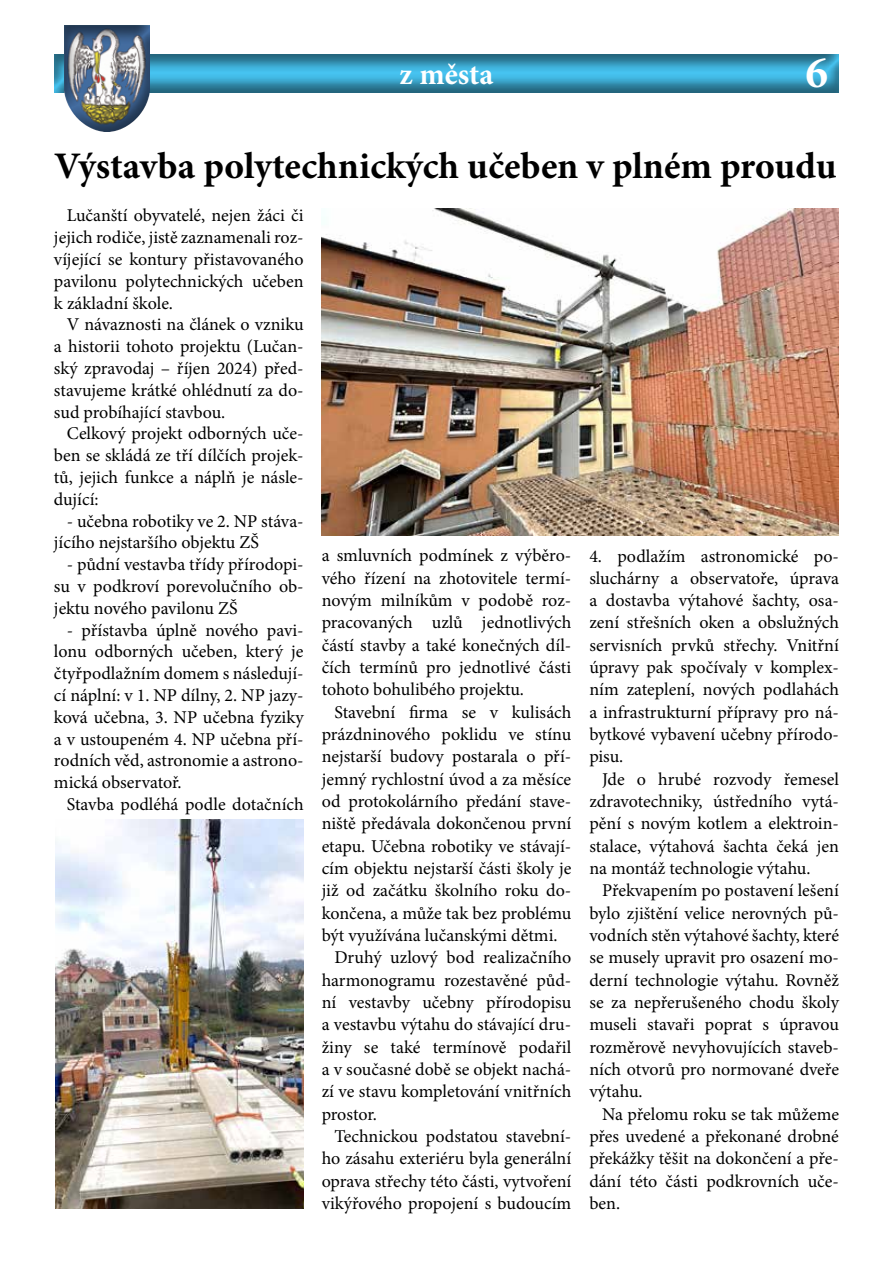
<style>
.page{position:relative;width:893px;height:1263px;background:#fff}
.page>*{position:absolute;margin:0;border:0;box-sizing:border-box;transform-origin:0 0}
.t1{font:700 45px "Minion Pro";color:#fff}
.t2{font:700 37.5px "Minion Pro";color:#000}
.t3{font:700 30px "Minion Pro";color:#fff}
.t4{font:18px/22.4px "Minion Pro";color:#000;text-align:justify}
</style>
<div class="page">
<div style="left:42px;top:46px;width:798px;height:48px;background:#000;opacity:.5"></div>
<div style="left:63px;top:25px;width:89px;height:108px;background:#000;opacity:.5"></div>
<img style="left:322px;top:208px;width:517px;height:328px">
<img style="left:55px;top:819px;width:249px;height:390px">
<h3 class="t3" style="left:400px;top:53px;width:95px">z města</h3>
<h1 class="t1" style="left:806px;top:41px;width:24px">6</h1>
<h2 class="t2" style="left:54px;top:140px;width:784px">Výstavba polytechnických učeben v plném proudu</h2>
<p class="t4" style="left:54px;top:205px;width:251px;line-height:21.8px;text-indent:13px">Lučanští obyvatelé, nejen žáci či jejich rodiče, jistě zaznamenali roz&shy;víjející se kontury přistavovaného pavilonu polytechnických učeben k základní škole.</p>
<p class="t4" style="left:54px;top:314px;width:251px;line-height:21.8px;text-indent:13px">V návaznosti na článek o vzniku a historii tohoto projektu (Lučan&shy;ský zpravodaj – říjen 2024) před&shy;stavujeme krátké ohlédnutí za do&shy;sud probíhající stavbou.</p>
<p class="t4" style="left:54px;top:423px;width:251px;line-height:21.8px;text-indent:13px">Celkový projekt odborných uče&shy;ben se skládá ze tří dílčích projek&shy;tů, jejich funkce a náplň je násle&shy;dující:</p>
<p class="t4" style="left:54px;top:510px;width:251px;line-height:21.8px;text-indent:13px">- učebna robotiky ve 2. NP stáva&shy;jícího nejstaršího objektu ZŠ</p>
<p class="t4" style="left:54px;top:554px;width:251px;line-height:21.8px;text-indent:13px">- půdní vestavba třídy přírodopi&shy;su v podkroví porevolučního ob&shy;jektu nového pavilonu ZŠ</p>
<p class="t4" style="left:54px;top:619px;width:251px;line-height:21.8px;text-indent:13px">- přístavba úplně nového pavi&shy;lonu odborných učeben, který je čtyřpodlažním domem s následují&shy;cí náplní: v 1. NP dílny, 2. NP jazy&shy;ková učebna, 3. NP učebna fyziky a v ustoupeném 4. NP učebna pří&shy;rodních věd, astronomie a astrono&shy;mická observatoř.</p>
<p class="t4" style="left:67px;top:793px;width:238px">Stavba podléhá podle dotačních</p>
<p class="t4" style="left:322px;top:545px;width:251px">a smluvních podmínek z výběro&shy;vého řízení na zhotovitele termí&shy;novým milníkům v podobě roz&shy;pracovaných uzlů jednotlivých částí stavby a také konečných díl&shy;čích termínů pro jednotlivé části tohoto bohulibého projektu.</p>
<p class="t4" style="left:334px;top:701px;width:238px">Stavební firma se v kulisách</p>
<p class="t4" style="left:322px;top:723px;width:251px">prázdninového poklidu ve stínu</p>
<p class="t4" style="left:322px;top:745px;width:251px">nejstarší budovy postarala o pří-</p>
<p class="t4" style="left:322px;top:768px;width:251px">jemný rychlostní úvod a za měsíce</p>
<p class="t4" style="left:322px;top:790px;width:251px">od protokolárního předání stave-</p>
<p class="t4" style="left:322px;top:812px;width:251px">niště předávala dokončenou první</p>
<p class="t4" style="left:322px;top:835px;width:251px">etapu. Učebna robotiky ve stávají-</p>
<p class="t4" style="left:322px;top:857px;width:251px">cím objektu nejstarší části školy je</p>
<p class="t4" style="left:322px;top:879px;width:251px">již od začátku školního roku do-</p>
<p class="t4" style="left:322px;top:902px;width:251px">končena, a může tak bez problému</p>
<p class="t4" style="left:322px;top:924px;width:237px">být využívána lučanskými dětmi.</p>
<p class="t4" style="left:334px;top:946px;width:238px">Druhý uzlový bod realizačního</p>
<p class="t4" style="left:322px;top:969px;width:251px">harmonogramu rozestavěné půd-</p>
<p class="t4" style="left:322px;top:991px;width:251px">ní vestavby učebny přírodopisu</p>
<p class="t4" style="left:322px;top:1013px;width:251px">a vestavbu výtahu do stávající dru-</p>
<p class="t4" style="left:322px;top:1036px;width:251px">žiny se také termínově podařil</p>
<p class="t4" style="left:322px;top:1058px;width:251px">a v současné době se objekt nachá-</p>
<p class="t4" style="left:322px;top:1080px;width:251px">zí ve stavu kompletování vnitřních</p>
<p class="t4" style="left:322px;top:1103px;width:57px">prostor.</p>
<p class="t4" style="left:334px;top:1125px;width:238px">Technickou podstatou stavební-</p>
<p class="t4" style="left:322px;top:1147px;width:251px">ho zásahu exteriéru byla generální</p>
<p class="t4" style="left:322px;top:1170px;width:251px">oprava střechy této části, vytvoření</p>
<p class="t4" style="left:322px;top:1192px;width:251px">vikýřového propojení s budoucím</p>
<p class="t4" style="left:589px;top:545px;width:251px">4. podlažím astronomické po&shy;sluchárny a observatoře, úprava a dostavba výtahové šachty, osa&shy;zení střešních oken a obslužných servisních prvků střechy. Vnitřní úpravy pak spočívaly v komplex&shy;ním zateplení, nových podlahách a infrastrukturní přípravy pro ná&shy;bytkové vybavení učebny přírodo&shy;pisu.</p>
<p class="t4" style="left:589px;top:768px;width:251px;text-indent:13px">Jde o hrubé rozvody řemesel zdravotechniky, ústředního vytá&shy;pění s novým kotlem a elektroin&shy;stalace, výtahová šachta čeká jen na montáž technologie výtahu.</p>
<p class="t4" style="left:589px;top:879px;width:251px;text-indent:13px">Překvapením po postavení lešení bylo zjištění velice nerovných pů&shy;vodních stěn výtahové šachty, které se musely upravit pro osazení mo&shy;derní technologie výtahu. Rovněž se za nepřerušeného chodu školy museli stavaři poprat s úpravou rozměrově nevyhovujících staveb&shy;ních otvorů pro normované dveře výtahu.</p>
<p class="t4" style="left:589px;top:1103px;width:251px;text-indent:13px">Na přelomu roku se tak můžeme přes uvedené a překonané drobné překážky těšit na dokončení a pře&shy;dání této části podkrovních uče&shy;ben.</p>
</div>
